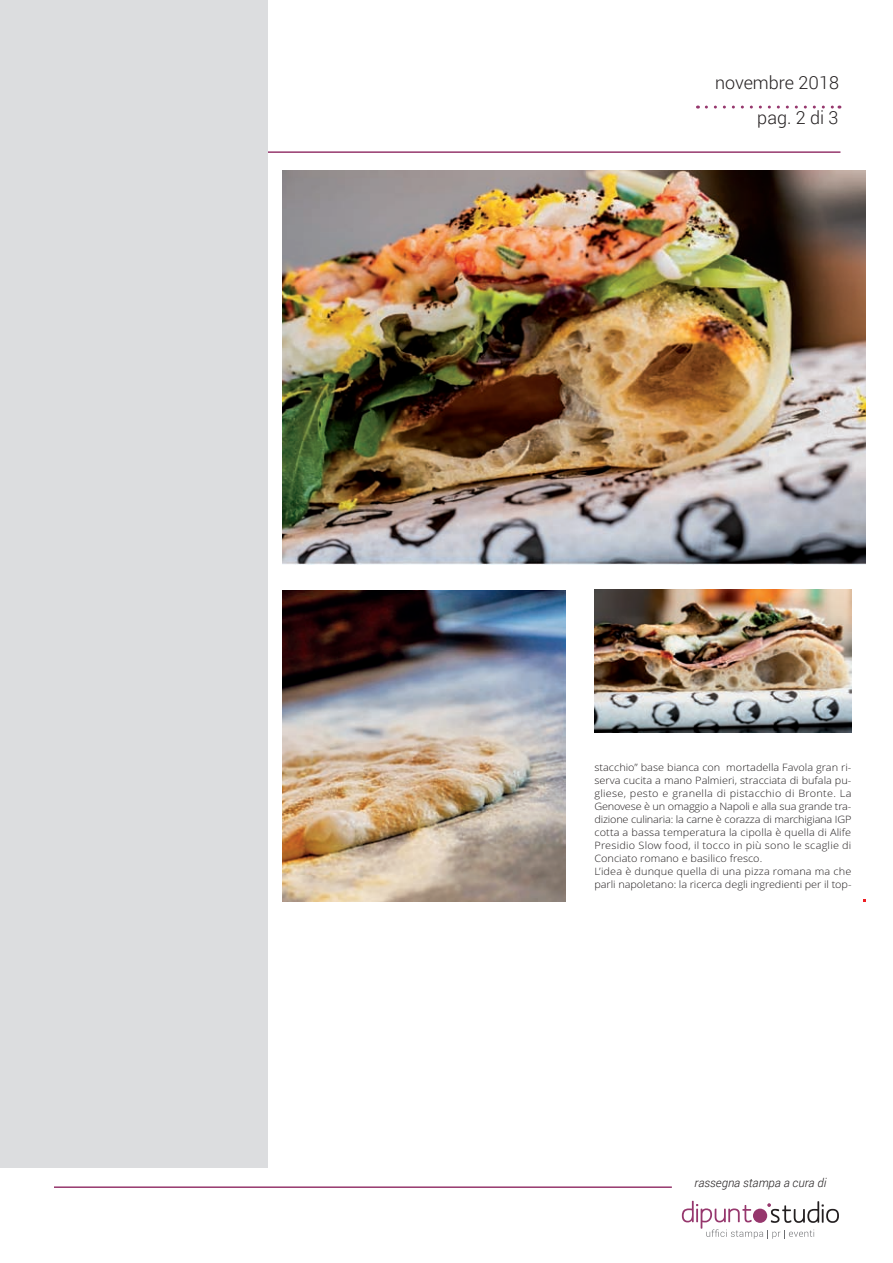
<style>
.page{position:relative;width:893px;height:1263px;background:#fff}
.page>*{position:absolute;margin:0;border:0;box-sizing:border-box;transform-origin:0 0}
.t1{font:300 18px/35.2px "Roboto";color:#231f20;text-align:right}
.t2{font:italic 300 12px "Roboto";color:#231f20}
.t3{font:300 10.2px/12.9px "Open Sans";color:#231f20;scale:1.07 1}
</style>
<div class="page">
<svg style="left:682px;top:1201px;width:157px;height:38px"></svg>
<svg style="left:706px;top:106px;width:134px;height:3px"></svg>
<hr style="left:54px;top:1186px;width:618px;height:2px;background:#96376d">
<hr style="left:54px;top:151px;width:786px;height:2px;background:#96376d">
<div style="left:1px;top:0;width:267px;height:1167px;background:#dcdddf"></div>
<img style="left:282px;top:170px;width:583px;height:394px">
<img style="left:282px;top:590px;width:283px;height:311px">
<img style="left:594px;top:590px;width:257px;height:143px">
<h1 class="t1" style="left:715px;top:65px;width:125px">novembre 2018 pag. 2 di 3</h1>
<p class="t3" style="left:594px;top:761px;width:242px">stacchio” base bianca con mortadella Favola gran ri&shy;serva cucita a mano Palmieri, stracciata di bufala pu&shy;gliese, pesto e granella di pistacchio di Bronte. La Genovese è un omaggio a Napoli e alla sua grande tra&shy;dizione culinaria: la carne è corazza di marchigiana IGP cotta a bassa temperatura la cipolla è quella di Alife Presidio Slow food, il tocco in più sono le scaglie di Conciato romano e basilico fresco.<br>L’idea è dunque quella di una pizza romana ma che parli napoletano: la ricerca degli ingredienti per il top-</p>
<p class="t2" style="left:694px;top:1174px;width:133px">rassegna stampa a cura di</p>
</div>
